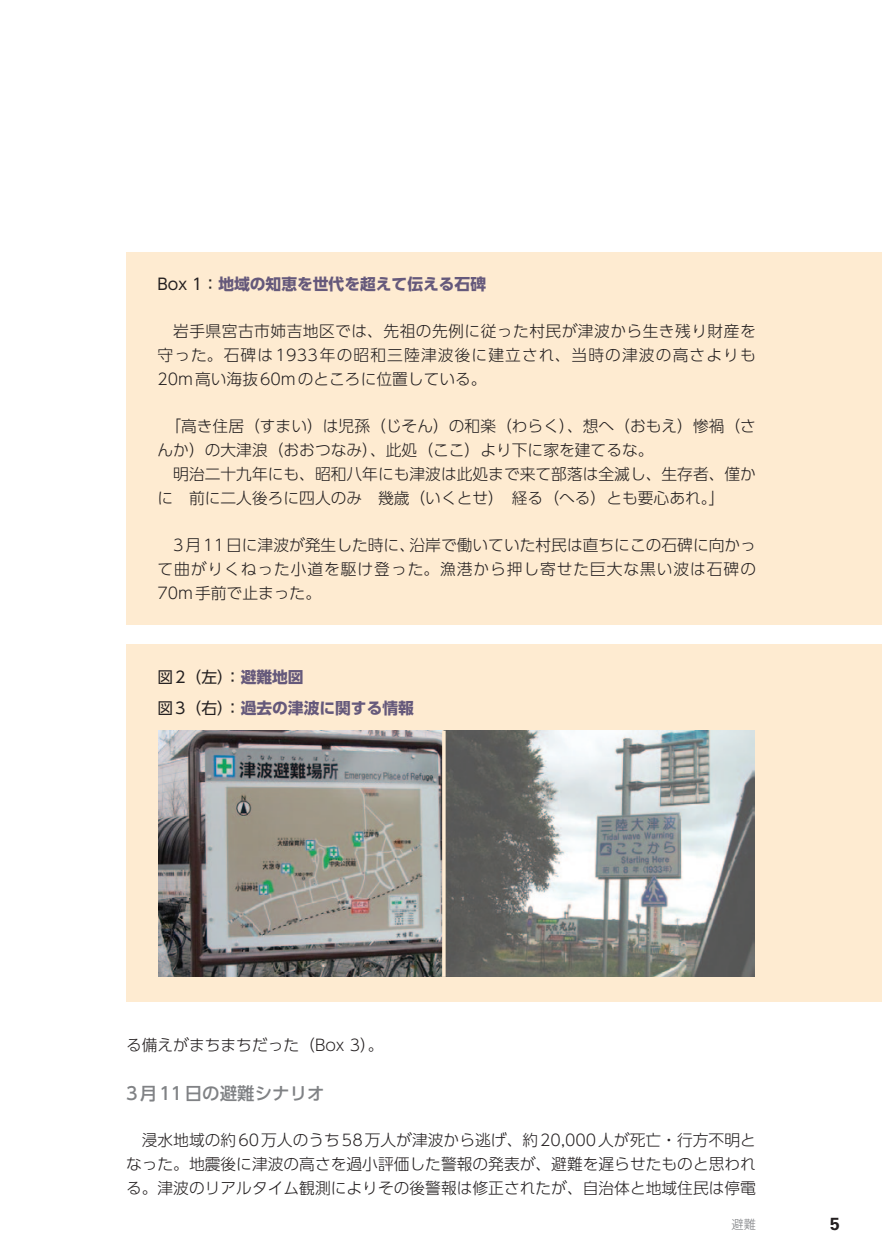
<style>
.page{position:relative;width:882px;height:1260px;background:#fff}
.page>*{position:absolute;margin:0;border:0;box-sizing:border-box;transform-origin:0 0}
.t1{font:500 17.5px "UD Shin Go Pro";color:#808285}
.t2{font:700 17.5px "Univers LT Std";color:#231f20}
.t3{font:300 15.75px/23.8px "UD Shin Go Pro";color:#231f20;text-align:justify}
.t4{font:700 15.75px/30.6px "UD Shin Go Pro";color:#65597b}
.t5{font:300 12.25px "UD Shin Go Pro";color:#808285}
.s1{font-weight:400;color:#231f20}
</style>
<div class="page">
<div style="left:126px;top:252px;width:756px;height:373px;background:#feebd1"></div>
<div style="left:126px;top:645px;width:756px;height:357px;background:#feebd1"></div>
<img style="left:159px;top:731px;width:596px;height:246px">
<svg style="left:442px;top:731px;width:4px;height:246px"></svg>
<p class="t4" style="left:158px;top:268px;width:330px"><span class="s1">Box 1：</span>地域の知恵を世代を超えて伝える石碑</p>
<p class="t3" style="left:158px;top:319px;width:600px;text-indent:16px">岩手県宮古市姉吉地区では、先祖の先例に従った村民が津波から生き残り財産を守った。石碑は1933年の昭和三陸津波後に建立され、当時の津波の高さよりも20m高い海抜60mのところに位置している。</p>
<p class="t3" style="left:158px;top:414px;width:600px;text-indent:8px">「高き住居（すまい）は児孫（じそん）の和楽（わらく）、想へ（おもえ）惨禍（さんか）の大津浪（おおつなみ）、此処（ここ）より下に家を建てるな。</p>
<p class="t3" style="left:158px;top:462px;width:600px;text-indent:16px">明治二十九年にも、昭和八年にも津波は此処まで来て部落は全滅し、生存者、僅かに　前に二人後ろに四人のみ　幾歳（いくとせ）　経る（へる）とも要心あれ。」</p>
<p class="t3" style="left:158px;top:533px;width:600px;text-indent:16px">3月11日に津波が発生した時に、沿岸で働いていた村民は直ちにこの石碑に向かって曲がりくねった小道を駆け登った。漁港から押し寄せた巨大な黒い波は石碑の70m手前で止まった。</p>
<p class="t4" style="left:158px;top:662px;width:258px"><span class="s1">図2（左）：</span>避難地図<br><span class="s1">図3（右）：</span>過去の津波に関する情報</p>
<p class="t3" style="left:126px;top:1033px;width:259px">る備えがまちまちだった（Box 3）。</p>
<p class="t1" style="left:126px;top:1079px;width:200px">3月11日の避難シナリオ</p>
<p class="t3" style="left:126px;top:1128px;width:631px;text-indent:16px">浸水地域の約60万人のうち58万人が津波から逃げ、約20,000人が死亡・行方不明となった。地震後に津波の高さを過小評価した警報の発表が、避難を遅らせたものと思われる。津波のリアルタイム観測によりその後警報は修正されたが、自治体と地域住民は停電</p>
<p class="t5" style="left:732px;top:1215px;width:26px">避難</p>
<p class="t2" style="left:830px;top:1214px;width:11px">5</p>
</div>
